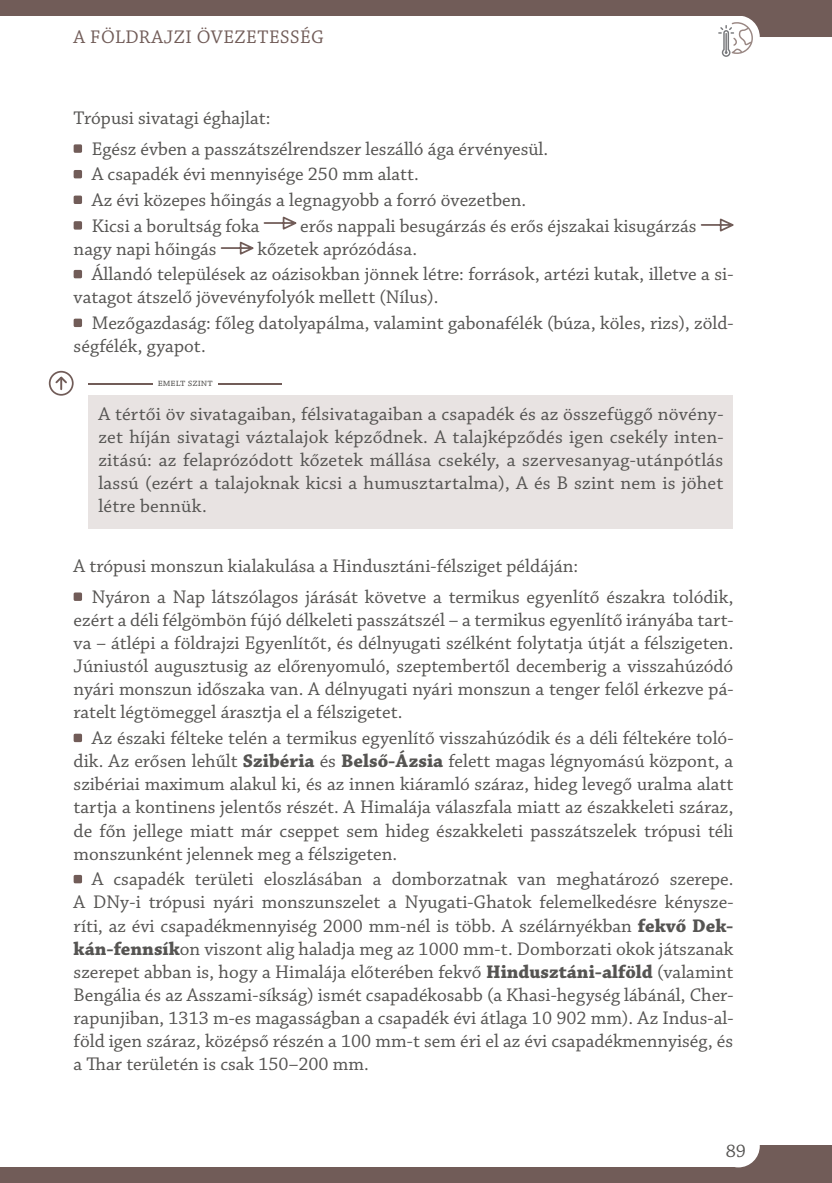
<style>
.page{position:relative;width:832px;height:1183px;background:#fff}
.page>*{position:absolute;margin:0;border:0;box-sizing:border-box;transform-origin:0 0}
.t1{font:19.25px/23.1px "Chaparral Pro";color:#555452}
.t2{font:19.25px "Chaparral Pro";letter-spacing:.025em;color:#715c58}
.t3{font:10.5px "Chaparral Pro";color:#555452}
.s1{font-weight:700}
</style>
<div class="page">
<div style="left:0;top:0;width:832px;height:16px;background:#715c58"></div>
<div style="left:0;top:1166px;width:832px;height:16px;background:#715c58"></div>
<div style="left:738px;top:1145px;width:94px;height:37px;background:#715c58"></div>
<div style="left:717px;top:1124px;width:43px;height:42px;background:#fff;border-radius:50%"></div>
<svg style="left:718px;top:16px;width:114px;height:41px"></svg>
<div style="left:74px;top:144px;width:8px;height:9px;background:#715c58;border-radius:2px"></div>
<div style="left:74px;top:170px;width:8px;height:8px;background:#715c58;border-radius:2px"></div>
<div style="left:74px;top:195px;width:8px;height:9px;background:#715c58;border-radius:2px"></div>
<div style="left:74px;top:221px;width:8px;height:8px;background:#715c58;border-radius:2px"></div>
<svg style="left:263px;top:216px;width:34px;height:14px"></svg>
<svg style="left:700px;top:218px;width:34px;height:14px"></svg>
<svg style="left:220px;top:241px;width:34px;height:14px"></svg>
<div style="left:74px;top:270px;width:8px;height:8px;background:#715c58;border-radius:2px"></div>
<div style="left:74px;top:318px;width:8px;height:9px;background:#715c58;border-radius:2px"></div>
<div style="left:89px;top:395px;width:644px;height:134px;background:#e8e3e2"></div>
<svg style="left:49px;top:371px;width:25px;height:24px"></svg>
<hr style="left:89px;top:383px;width:193px;height:2px;background:#715c58">
<div style="left:153px;top:378px;width:64px;height:9px;background:#fff"></div>
<div style="left:74px;top:592px;width:8px;height:8px;background:#715c58;border-radius:2px"></div>
<div style="left:74px;top:733px;width:8px;height:9px;background:#715c58;border-radius:2px"></div>
<div style="left:74px;top:874px;width:8px;height:9px;background:#715c58;border-radius:2px"></div>
<p class="t2" style="left:74px;top:30px;width:252px">A FÖLDRAJZI ÖVEZETESSÉG</p>
<p class="t1" style="left:92px;top:104px;width:458px;line-height:30.6px;text-indent:-18px">Trópusi sivatagi éghajlat:<br>Egész évben a passzátszélrendszer leszálló ága érvényesül.</p>
<p class="t1" style="left:92px;top:163px;width:436px;line-height:25.6px">A csapadék évi mennyisége 250 mm alatt.<br>Az évi közepes hőingás a legnagyobb a forró övezetben.<br>Kicsi a borultság foka</p>
<p class="t1" style="left:300px;top:215px;width:398px">erős nappali besugárzás és erős éjszakai kisugárzás</p>
<p class="t1" style="left:92px;top:237px;width:643px;line-height:25.6px;text-indent:166px">kőzetek aprózódása.<br>Állandó települések az oázisokban jönnek létre: források, artézi kutak, illetve a si-</p>
<p class="t1" style="left:92px;top:286px;width:643px;line-height:25.6px;text-indent:-18px">vatagot átszelő jövevényfolyók mellett (Nílus).<br>Mezőgazdaság: főleg datolyapálma, valamint gabonafélék (búza, köles, rizs), zöld-</p>
<p class="t1" style="left:74px;top:336px;width:134px">ségfélék, gyapot.</p>
<p class="t1" style="left:74px;top:238px;width:144px">nagy napi hőingás</p>
<p class="t3" style="left:158px;top:379px;width:57px">emelt szint</p>
<p class="t1" style="left:98px;top:403px;width:627px;text-align:justify">A tértői öv sivatagaiban, félsivatagaiban a csapadék és az összefüggő növény&shy;zet híján sivatagi váztalajok képződnek. A talajképződés igen csekély inten&shy;zitású: az felaprózódott kőzetek mállása csekély, a szervesanyag-utánpótlás lassú (ezért a talajoknak kicsi a humusztartalma), A és B szint nem is jöhet létre bennük.</p>
<p class="t1" style="left:92px;top:552px;width:643px;line-height:30.6px;text-indent:-18px">A trópusi monszun kialakulása a Hindusztáni-félsziget példáján:<br>Nyáron a Nap látszólagos járását követve a termikus egyenlítő északra tolódik,</p>
<p class="t1" style="left:74px;top:609px;width:661px;text-align:justify">ezért a déli félgömbön fújó délkeleti passzátszél – a termikus egyenlítő irányába tart&shy;va – átlépi a földrajzi Egyenlítőt, és délnyugati szélként folytatja útját a félszigeten.<br>Júniustól augusztusig az előrenyomuló, szeptembertől decemberig a visszahúzódó nyári monszun időszaka van. A délnyugati nyári monszun a tenger felől érkezve pá&shy;ratelt légtömeggel árasztja el a félszigetet.</p>
<p class="t1" style="left:74px;top:727px;width:661px;text-align:justify;text-indent:18px">Az északi félteke telén a termikus egyenlítő visszahúzódik és a déli féltekére toló&shy;dik. Az erősen lehűlt <span class="s1">Szibéria</span> és <span class="s1">Belső-Ázsia</span> felett magas légnyomású központ, a szibériai maximum alakul ki, és az innen kiáramló száraz, hideg levegő uralma alatt tartja a kontinens jelentős részét. A Himalája válaszfala miatt az északkeleti száraz, de főn jellege miatt már cseppet sem hideg északkeleti passzátszelek trópusi téli monszunként jelennek meg a félszigeten.</p>
<p class="t1" style="left:74px;top:868px;width:661px;text-align:justify;text-indent:18px">A csapadék területi eloszlásában a domborzatnak van meghatározó szerepe.<br>A DNy-i trópusi nyári monszunszelet a Nyugati-Ghatok felemelkedésre kénysze&shy;ríti, az évi csapadékmennyiség 2000 mm-nél is több. A szélárnyékban <span class="s1">fekvő Dek&shy;kán-fennsík</span>on viszont alig haladja meg az 1000 mm-t. Domborzati okok játszanak szerepet abban is, hogy a Himalája előterében fekvő <span class="s1">Hindusztáni-alföld</span> (valamint Bengália és az Asszami-síkság) ismét csapadékosabb (a Khasi-hegység lábánál, Cher&shy;rapunjiban, 1313 m-es magasságban a csapadék évi átlaga 10 902 mm). Az Indus-al&shy;föld igen száraz, középső részén a 100 mm-t sem éri el az évi csapadékmennyiség, és a Thar területén is csak 150–200 mm.</p>
<p class="t1" style="left:726px;top:1140px;width:22px">89</p>
</div>
